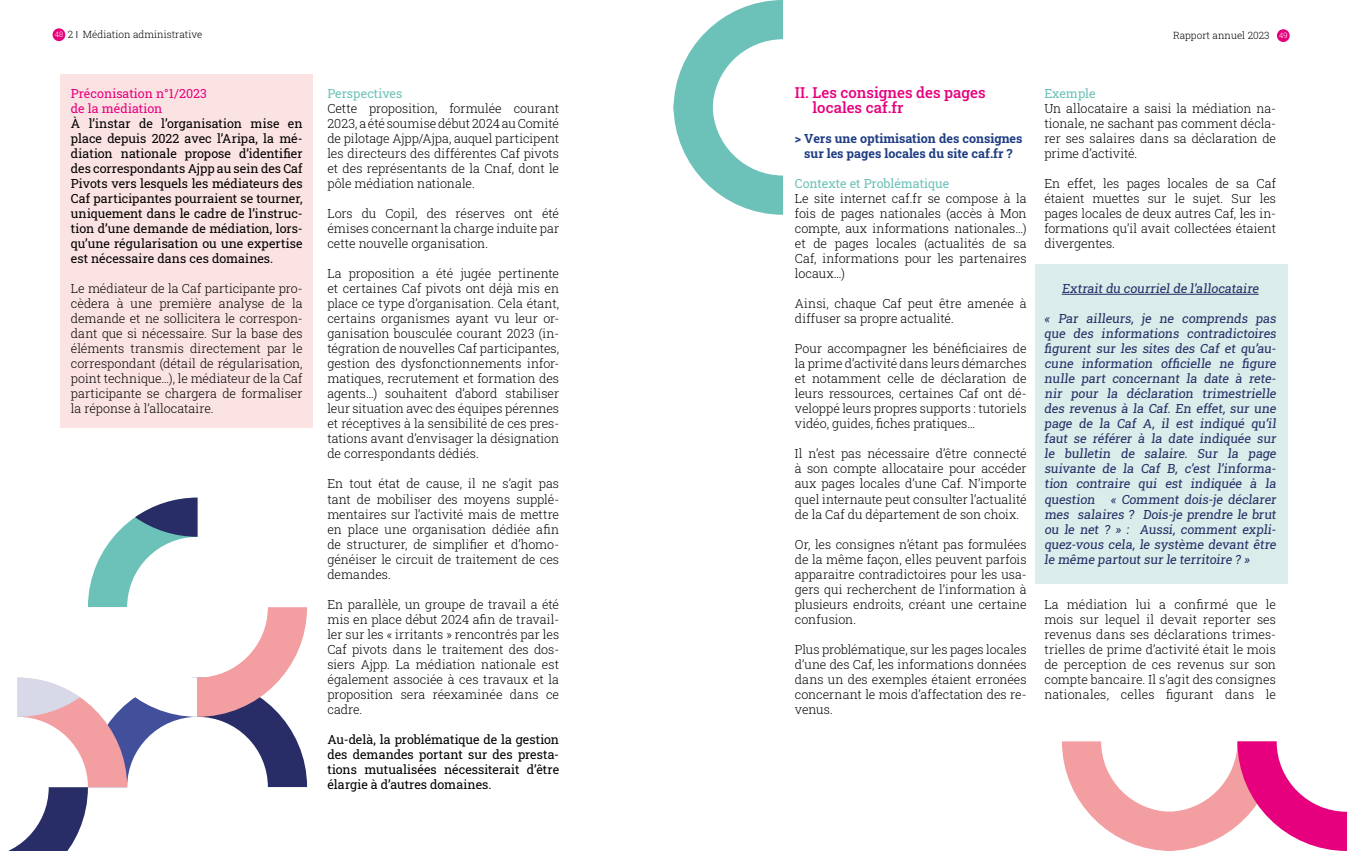
<style>
.page{position:relative;width:1347px;height:851px;background:#fff}
.page>*{position:absolute;margin:0;border:0;box-sizing:border-box;transform-origin:0 0}
.t1{font:500 15px/15px "Roboto Slab";color:#e6007d}
.t2{font:300 12.5px/15px "Roboto Slab";color:#000;text-align:justify}
.t3{font:12.5px/15px "Roboto Slab";color:#282d67;text-align:justify}
.t4{font:12.5px/15px "Roboto Slab";letter-spacing:.005em;color:#000;text-align:justify}
.t5{font:700 12.5px/15px "Roboto Slab";color:#1e3d82;text-align:center}
.t6{font:12.5px "Roboto Slab";color:#6cc2b8}
.t7{font:12.5px/15px "Roboto Slab";color:#e6007d}
.t8{font:300 10px "Roboto Slab";color:#000}
.s1{font-size:7.5px;color:#fff}
.s2{font-family:"Poppins"}
</style>
<div class="page">
<div style="left:1276px;top:29px;width:13px;height:13px;background:#e6007d;border-radius:50%"></div>
<div style="left:53px;top:28px;width:12px;height:13px;background:#e6007d;border-radius:50%"></div>
<div style="left:1035px;top:264px;width:252px;height:319px;background:#daedea"></div>
<svg style="left:10px;top:497px;width:297px;height:353px"></svg>
<div style="left:60px;top:74px;width:253px;height:354px;background:#fce3e3"></div>
<hr style="left:1061px;top:294px;width:197px;height:1px;background:#282d67">
<svg style="left:1062px;top:741px;width:284px;height:109px"></svg>
<svg style="left:673px;top:0;width:110px;height:215px"></svg>
<p class="t8" style="left:55px;top:28px;width:149px"><span class="s1">48</span> 2 <span class="s2">I</span> Médiation administrative</p>
<p class="t8" style="left:1173px;top:28px;width:116px">Rapport annuel 2023 <span class="s1">49</span></p>
<p class="t7" style="left:71px;top:86px;width:137px">Préconisation n°1/2023 de la médiation</p>
<p class="t4" style="left:71px;top:116px;width:233px">À l’instar de l’organisation mise en place depuis 2022 avec l’Aripa, la mé&shy;diation nationale propose d’identifier des correspondants Ajpp au sein des Caf Pivots vers lesquels les médiateurs des Caf participantes pourraient se tourner, uniquement dans le cadre de l’instruc&shy;tion d’une demande de médiation, lors&shy;qu’une régularisation ou une expertise est nécessaire dans ces domaines.</p>
<p class="t2" style="left:71px;top:281px;width:233px">Le médiateur de la Caf participante pro&shy;cèdera à une première analyse de la demande et ne sollicitera le correspon&shy;dant que si nécessaire. Sur la base des éléments transmis directement par le correspondant (détail de régularisation, point technique…), le médiateur de la Caf participante se chargera de formaliser la réponse à l’allocataire.</p>
<p class="t6" style="left:327px;top:85px;width:76px">Perspectives</p>
<p class="t2" style="left:327px;top:101px;width:233px">Cette proposition, formulée courant 2023, a été soumise début 2024 au Comité de pilotage Ajpp/Ajpa, auquel participent les directeurs des différentes Caf pivots et des représentants de la Cnaf, dont le pôle médiation nationale.</p>
<p class="t2" style="left:327px;top:206px;width:233px">Lors du Copil, des réserves ont été émises concernant la charge induite par cette nouvelle organisation.</p>
<p class="t2" style="left:327px;top:266px;width:233px">La proposition a été jugée pertinente et certaines Caf pivots ont déjà mis en place ce type d’organisation. Cela étant, certains organismes ayant vu leur or&shy;ganisation bousculée courant 2023 (in&shy;tégration de nouvelles Caf participantes, gestion des dysfonctionnements infor&shy;matiques, recrutement et formation des agents…) souhaitent d’abord stabiliser leur situation avec des équipes pérennes et réceptives à la sensibilité de ces pres&shy;tations avant d’envisager la désignation de correspondants dédiés.</p>
<p class="t2" style="left:327px;top:476px;width:233px">En tout état de cause, il ne s’agit pas tant de mobiliser des moyens supplé&shy;mentaires sur l’activité mais de mettre en place une organisation dédiée afin de structurer, de simplifier et d’homo&shy;généiser le circuit de traitement de ces demandes.</p>
<p class="t2" style="left:327px;top:596px;width:233px">En parallèle, un groupe de travail a été mis en place début 2024 afin de travail&shy;ler sur les « irritants » rencontrés par les Caf pivots dans le traitement des dos&shy;siers Ajpp. La médiation nationale est également associée à ces travaux et la proposition sera réexaminée dans ce cadre.</p>
<p class="t4" style="left:327px;top:731px;width:233px">Au-delà, la problématique de la gestion des demandes portant sur des presta&shy;tions mutualisées nécessiterait d’être élargie à d’autres domaines.</p>
<p class="t1" style="left:812px;top:85px;width:174px;text-indent:-18px">II. Les consignes des pages locales caf.fr</p>
<p class="t5" style="left:795px;top:131px;width:229px">&gt; Vers une optimisation des consignes sur les pages locales du site caf.fr ?</p>
<p class="t6" style="left:795px;top:175px;width:156px">Contexte et Problématique</p>
<p class="t2" style="left:795px;top:191px;width:233px">Le site internet caf.fr se compose à la fois de pages nationales (accès à Mon compte, aux informations nationales…) et de pages locales (actualités de sa Caf, informations pour les partenaires locaux…)</p>
<p class="t2" style="left:795px;top:296px;width:233px">Ainsi, chaque Caf peut être amenée à diffuser sa propre actualité.</p>
<p class="t2" style="left:795px;top:341px;width:233px">Pour accompagner les bénéficiaires de la prime d’activité dans leurs démarches et notamment celle de déclaration de leurs ressources, certaines Caf ont dé&shy;veloppé leurs propres supports : tutoriels vidéo, guides, fiches pratiques…</p>
<p class="t2" style="left:795px;top:446px;width:233px">Il n’est pas nécessaire d’être connecté à son compte allocataire pour accéder aux pages locales d’une Caf. N’importe quel internaute peut consulter l’actualité de la Caf du département de son choix.</p>
<p class="t2" style="left:795px;top:536px;width:233px">Or, les consignes n’étant pas formulées de la même façon, elles peuvent parfois apparaitre contradictoires pour les usa&shy;gers qui recherchent de l’information à plusieurs endroits, créant une certaine confusion.</p>
<p class="t2" style="left:795px;top:641px;width:233px">Plus problématique, sur les pages locales d’une des Caf, les informations données dans un des exemples étaient erronées concernant le mois d’affectation des re&shy;venus.</p>
<p class="t6" style="left:1044px;top:85px;width:53px">Exemple</p>
<p class="t2" style="left:1044px;top:101px;width:233px">Un allocataire a saisi la médiation na&shy;tionale, ne sachant pas comment décla&shy;rer ses salaires dans sa déclaration de prime d’activité.</p>
<p class="t2" style="left:1044px;top:176px;width:233px">En effet, les pages locales de sa Caf étaient muettes sur le sujet. Sur les pages locales de deux autres Caf, les in&shy;formations qu’il avait collectées étaient divergentes.</p>
<p class="t3" style="left:1061px;top:281px;width:200px">Extrait du courriel de l’allocataire</p>
<p class="t3" style="left:1044px;top:311px;width:235px">« Par ailleurs, je ne comprends pas que des informations contradictoires figurent sur les sites des Caf et qu’au&shy;cune information officielle ne figure nulle part concernant la date à rete&shy;nir pour la déclaration trimestrielle des revenus à la Caf. En effet, sur une page de la Caf A, il est indiqué qu’il faut se référer à la date indiquée sur le bulletin de salaire. Sur la page suivante de la Caf B, c’est l’informa&shy;tion contraire qui est indiquée à la question « Comment dois-je déclarer mes salaires ? Dois-je prendre le brut ou le net ? » : Aussi, comment expli&shy;quez-vous cela, le système devant être le même partout sur le territoire ? »</p>
<p class="t2" style="left:1044px;top:596px;width:233px">La médiation lui a confirmé que le mois sur lequel il devait reporter ses revenus dans ses déclarations trimes&shy;trielles de prime d’activité était le mois de perception de ces revenus sur son compte bancaire. Il s’agit des consignes nationales, celles figurant dans le</p>
</div>
